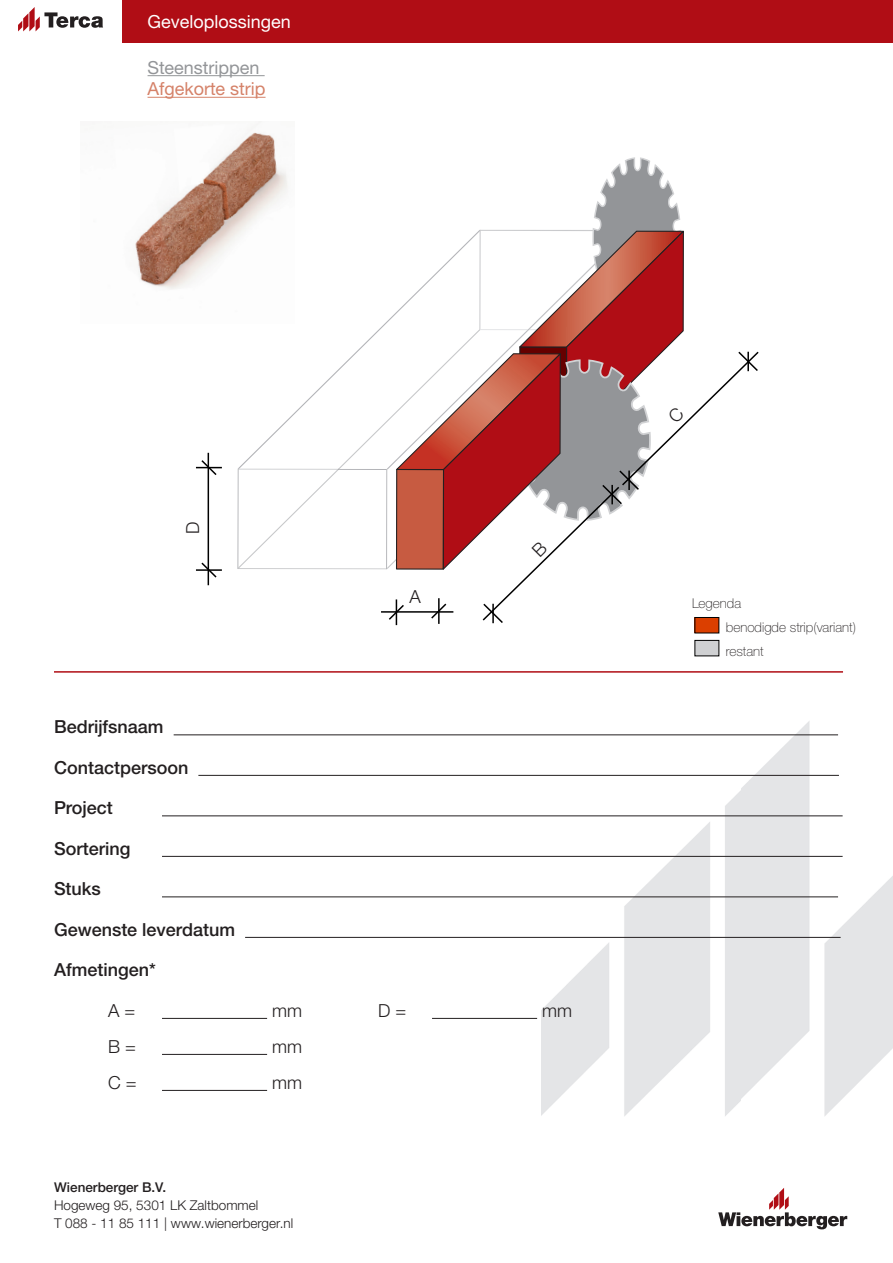
<style>
.page{position:relative;width:893px;height:1263px;background:#fff}
.page>*{position:absolute;margin:0;border:0;box-sizing:border-box;transform-origin:0 0}
.t1{font:500 18px "Helvetica Neue LTW1 G";color:#231f20}
.t2{font:300 18px "Helvetica Neue LTW1 G";color:#231f20}
.t3{font:18px "Helvetica Neue LTW1 G";color:#fff}
.t4{font:18px "Helvetica Neue LTW1 G";color:#d58269}
.t5{font:18px "Helvetica Neue LTW1 G";color:#939598}
.t6{font:300 13.5px/18px "Helvetica Neue LTW1 G";color:#231f20}
.t7{font:100 13.5px/24px "Helvetica Neue LTW1 G";color:#231f20}
.t8{font:500 13.5px "Helvetica Neue LTW1 G";color:#231f20}
</style>
<div class="page">
<div style="left:122px;top:0;width:771px;height:43px;background:#b00d15"></div>
<svg style="left:18px;top:7px;width:85px;height:24px"></svg>
<svg style="left:718px;top:1188px;width:129px;height:41px"></svg>
<img style="left:541px;top:721px;width:352px;height:395px">
<div style="left:695px;top:617px;width:24px;height:16px;background:#db3f00"></div>
<div style="left:694px;top:640px;width:25px;height:16px;background:#cfd0d2;border:1px solid #000"></div>
<hr style="left:148px;top:75px;width:117px;height:1px;background:#939598">
<hr style="left:148px;top:97px;width:118px;height:1px;background:#d58269">
<hr style="left:174px;top:734px;width:664px;height:1px;background:#231f20">
<hr style="left:198px;top:775px;width:641px;height:1px;background:#231f20">
<hr style="left:162px;top:815px;width:681px;height:1px;background:#231f20">
<hr style="left:162px;top:856px;width:681px;height:1px;background:#231f20">
<hr style="left:162px;top:896px;width:676px;height:1px;background:#231f20">
<hr style="left:245px;top:937px;width:596px;height:1px;background:#231f20">
<hr style="left:162px;top:1018px;width:105px;height:1px;background:#231f20">
<hr style="left:432px;top:1018px;width:105px;height:1px;background:#231f20">
<hr style="left:162px;top:1054px;width:105px;height:1px;background:#231f20">
<hr style="left:162px;top:1090px;width:105px;height:1px;background:#231f20">
<hr style="left:54px;top:671px;width:789px;height:2px;background:#b00d15">
<hr style="left:208px;top:453px;width:1px;height:132px;background:#000">
<svg style="left:196px;top:459px;width:26px;height:18px"></svg>
<svg style="left:201px;top:561px;width:16px;height:18px"></svg>
<hr style="left:196px;top:569px;width:26px;height:2px;background:#000">
<img style="left:135px;top:122px;width:141px;height:168px">
<svg style="left:237px;top:156px;width:522px;height:469px"></svg>
<p class="t3" style="left:148px;top:10px;width:145px">Geveloplossingen</p>
<p class="t5" style="left:148px;top:56px;width:114px">Steenstrippen</p>
<p class="t4" style="left:148px;top:78px;width:119px">Afgekorte strip</p>
<p class="t2" style="left:182px;top:534px;width:14px;rotate:-90deg">D</p>
<p class="t2" style="left:409px;top:585px;width:13px">A</p>
<p class="t1" style="left:54px;top:716px;width:111px">Bedrĳfsnaam</p>
<p class="t1" style="left:54px;top:756px;width:136px">Contactpersoon</p>
<p class="t1" style="left:54px;top:797px;width:60px">Project</p>
<p class="t1" style="left:54px;top:837px;width:78px">Sortering</p>
<p class="t1" style="left:54px;top:878px;width:48px">Stuks</p>
<p class="t1" style="left:54px;top:918px;width:183px">Gewenste leverdatum</p>
<p class="t1" style="left:54px;top:959px;width:103px">Afmetingen*</p>
<p class="t2" style="left:108px;top:999px;width:29px">A =</p>
<p class="t2" style="left:272px;top:999px;width:31px">mm</p>
<p class="t2" style="left:378px;top:999px;width:30px">D =</p>
<p class="t2" style="left:542px;top:999px;width:31px">mm</p>
<p class="t2" style="left:108px;top:1035px;width:29px">B =</p>
<p class="t2" style="left:272px;top:1035px;width:31px">mm</p>
<p class="t2" style="left:108px;top:1071px;width:30px">C =</p>
<p class="t2" style="left:272px;top:1071px;width:31px">mm</p>
<p class="t8" style="left:54px;top:1179px;width:114px">Wienerberger B.V.</p>
<p class="t6" style="left:54px;top:1196px;width:241px">Hogeweg 95, 5301 LK Zaltbommel<br>T 088 - 11 85 111 | www.wienerberger.nl</p>
<p class="t7" style="left:726px;top:591px;width:132px;text-indent:-34px">Legenda<br>benodigde strip(variant) restant</p>
</div>
